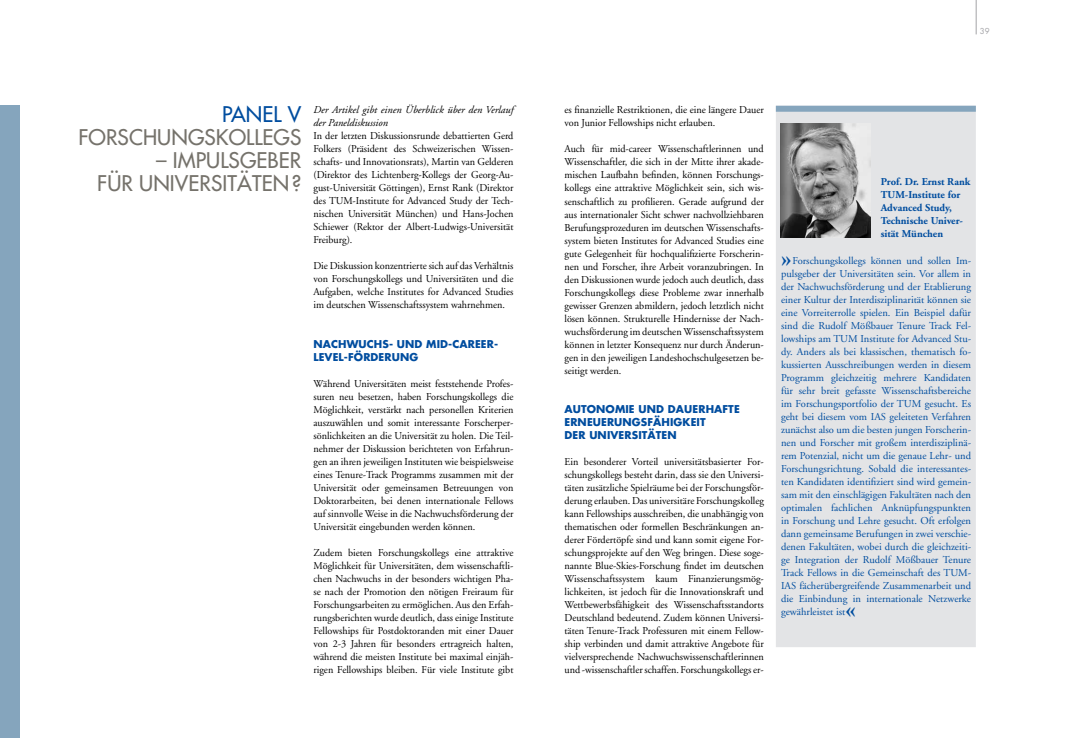
<style>
.page{position:relative;width:1078px;height:738px;background:#fff}
.page>*{position:absolute;margin:0;border:0;box-sizing:border-box;transform-origin:0 0}
.t1{font:700 24px "Adobe Garamond LT";color:#004d9f}
.t2{font:21px "Futura LT";letter-spacing:.005em;color:#75726b}
.t3{font:21px "Futura LT";letter-spacing:.005em;color:#004d9f}
.t4{font:10.5px/13px "Adobe Garamond LT";color:#000;text-align:justify}
.t5{font:10.5px/13px "Adobe Garamond LT";color:#004d9f;text-align:justify}
.t6{font:700 10.5px/13px "Futura LT";letter-spacing:.01em;color:#004d9f}
.t7{font:700 10.5px/13px "Adobe Garamond LT";color:#004d9f}
.t8{font:italic 10.5px/13px "Adobe Garamond LT";color:#000}
.t9{font:8px "Futura LT";color:#a3a3a7}
</style>
<div class="page">
<hr style="left:975px;top:0;width:1px;height:34px;background:#a3a3a7">
<div style="left:0;top:106px;width:20px;height:631px;background:#85a5bd"></div>
<div style="left:776px;top:112px;width:199px;height:534px;background:#e3e4e6"></div>
<img style="left:780px;top:123px;width:90px;height:114px">
<div style="left:775px;top:106px;width:200px;height:6px;background:#85a5bd"></div>
<h2 class="t3" style="left:222px;top:101px;width:81px">PANEL V</h2>
<h2 class="t2" style="left:78px;top:124px;width:14px">FOR</h2>
<h2 class="t2" style="left:118px;top:124px;width:111px">SCHUNGSKOLLE</h2>
<h2 class="t2" style="left:273px;top:124px;width:29px">GS</h2>
<h2 class="t2" style="left:156px;top:147px;width:113px">– IMPULSGEBER</h2>
<h2 class="t2" style="left:97px;top:170px;width:55px">FÜR UNIVER</h2>
<h2 class="t2" style="left:211px;top:170px;width:54px">SITÄTEN</h2>
<h2 class="t2" style="left:292px;top:170px;width:11px">?</h2>
<p class="t8" style="left:313px;top:103px;width:201px">Der Artikel gibt einen Überblick über den Verlauf der Paneldiskussion</p>
<p class="t4" style="left:313px;top:129px;width:201px">In der letzten Diskussionsrunde debattierten Gerd Folkers (Präsident des Schweizerischen Wissen&shy;schafts- und Innovationsrats), Martin van Gelderen (Direktor des Lichtenberg-Kollegs der Georg-Au&shy;gust-Universität Göttingen), Ernst Rank (Direktor des TUM-Institute for Advanced Study der Tech&shy;nischen Universität München) und Hans-Jochen Schiewer (Rektor der Albert-Ludwigs-Universität Freiburg).</p>
<p class="t4" style="left:313px;top:259px;width:201px">Die Diskussion konzentrierte sich auf das Verhältnis von Forschungskollegs und Universitäten und die Aufgaben, welche Institutes for Advanced Studies im deutschen Wissenschaftssystem wahrnehmen.</p>
<p class="t6" style="left:313px;top:337px;width:186px">NACHWUCHS- UND MID-CAREE R-<br>LEVEL-FÖRDERUNG</p>
<p class="t4" style="left:313px;top:376px;width:201px">Während Universitäten meist feststehende Profes&shy;suren neu besetzen, haben Forschungskollegs die Möglichkeit, verstärkt nach personellen Kriterien auszuwählen und somit interessante Forscherper&shy;sönlichkeiten an die Universität zu holen. Die Teil&shy;nehmer der Diskussion berichteten von Erfahrun&shy;gen an ihren jeweiligen Instituten wie beispielsweise eines Tenure-Track Programms zusammen mit der Universität oder gemeinsamen Betreuungen von Doktorarbeiten, bei denen internationale Fellows auf sinnvolle Weise in die Nachwuchsförderung der Universität eingebunden werden können.</p>
<p class="t4" style="left:313px;top:545px;width:201px">Zudem bieten Forschungskollegs eine attraktive Möglichkeit für Universitäten, dem wissenschaftli&shy;chen Nachwuchs in der besonders wichtigen Pha&shy;se nach der Promotion den nötigen Freiraum für Forschungsarbeiten zu ermöglichen. Aus den Erfah&shy;rungsberichten wurde deutlich, dass einige Institute Fellowships für Postdoktoranden mit einer Dauer von 2-3 Jahren für besonders ertragreich halten, während die meisten Institute bei maximal einjäh&shy;rigen Fellowships bleiben. Für viele Institute gibt</p>
<p class="t9" style="left:979px;top:26px;width:11px">39</p>
<p class="t4" style="left:564px;top:103px;width:201px">es finanzielle Restriktionen, die eine längere Dauer von Junior Fellowships nicht erlauben.</p>
<p class="t4" style="left:564px;top:142px;width:201px">Auch für mid-career Wissenschaftlerinnen und Wissenschaftler, die sich in der Mitte ihrer akade&shy;mischen Laufbahn befinden, können Forschungs&shy;kollegs eine attraktive Möglichkeit sein, sich wis&shy;senschaftlich zu profilieren. Gerade aufgrund der aus internationaler Sicht schwer nachvollziehbaren Berufungsprozeduren im deutschen Wissenschafts&shy;system bieten Institutes for Advanced Studies eine gute Gelegenheit für hochqualifizierte Forscherin&shy;nen und Forscher, ihre Arbeit voranzubringen. In den Diskussionen wurde jedoch auch deutlich, dass Forschungskollegs diese Probleme zwar innerhalb gewisser Grenzen abmildern, jedoch letztlich nicht lösen können. Strukturelle Hindernisse der Nach&shy;wuchsförderung im deutschen Wissenschaftssystem können in letzter Konsequenz nur durch Änderun&shy;gen in den jeweiligen Landeshochschulgesetzen be&shy;seitigt werden.</p>
<p class="t6" style="left:564px;top:402px;width:175px">AUTONOMIE UND DAUERHAFTE<br>ERNEUERUNGSFÄHIGKEIT<br>DER UNIVERSITÄTEN</p>
<p class="t4" style="left:564px;top:454px;width:201px">Ein besonderer Vorteil universitätsbasierter For&shy;schungskollegs besteht darin, dass sie den Universi&shy;täten zusätzliche Spielräume bei der Forschungsför&shy;derung erlauben. Das universitäre Forschungskolleg kann Fellowships ausschreiben, die unabhängig von thematischen oder formellen Beschränkungen an&shy;derer Fördertöpfe sind und kann somit eigene For&shy;schungsprojekte auf den Weg bringen. Diese soge&shy;nannte Blue-Skies-Forschung findet im deutschen Wissenschaftssystem kaum Finanzierungsmög&shy;lichkeiten, ist jedoch für die Innovationskraft und Wettbewerbsfähigkeit des Wissenschaftsstandorts Deutschland bedeutend. Zudem können Universi&shy;täten Tenure-Track Professuren mit einem Fellow&shy;ship verbinden und damit attraktive Angebote für vielversprechende Nachwuchswissenschaftlerinnen und -wissenschaftler schaffen. Forschungskollegs er-</p>
<p class="t7" style="left:880px;top:175px;width:91px">Prof. Dr. Ernst Rank<br>TUM-Institute for<br>Advanced Study,<br>Technische Univer&shy;sität München</p>
<h1 class="t1" style="left:780px;top:244px;width:12px">»</h1>
<p class="t5" style="left:780px;top:254px;width:191px;text-indent:11px">Forschungskollegs können und sollen Im&shy;pulsgeber der Universitäten sein. Vor allem in der Nachwuchsförderung und der Etablierung einer Kultur der Interdisziplinarität können sie eine Vorreiterrolle spielen. Ein Beispiel dafür sind die Rudolf Mößbauer Tenure Track Fel&shy;lowships am TUM Institute for Advanced Stu&shy;dy. Anders als bei klassischen, thematisch fo&shy;kussierten Ausschreibungen werden in diesem Programm gleichzeitig mehrere Kandidaten für sehr breit gefasste Wissenschaftsbereiche im Forschungsportfolio der TUM gesucht. Es geht bei diesem vom IAS geleiteten Verfahren zunächst also um die besten jungen Forscherin&shy;nen und Forscher mit großem interdisziplinä&shy;rem Potenzial, nicht um die genaue Lehr- und Forschungsrichtung. Sobald die interessantes&shy;ten Kandidaten identifiziert sind wird gemein&shy;sam mit den einschlägigen Fakultäten nach den optimalen fachlichen Anknüpfungspunkten in Forschung und Lehre gesucht. Oft erfolgen dann gemeinsame Berufungen in zwei verschie&shy;denen Fakultäten, wobei durch die gleichzeiti&shy;ge Integration der Rudolf Mößbauer Tenure Track Fellows in die Gemeinschaft des TUM-IAS fächerübergreifende Zusammenarbeit und die Einbindung in internationale Netzwerke gewährleistet ist</p>
<h1 class="t1" style="left:845px;top:595px;width:12px">«</h1>
</div>
